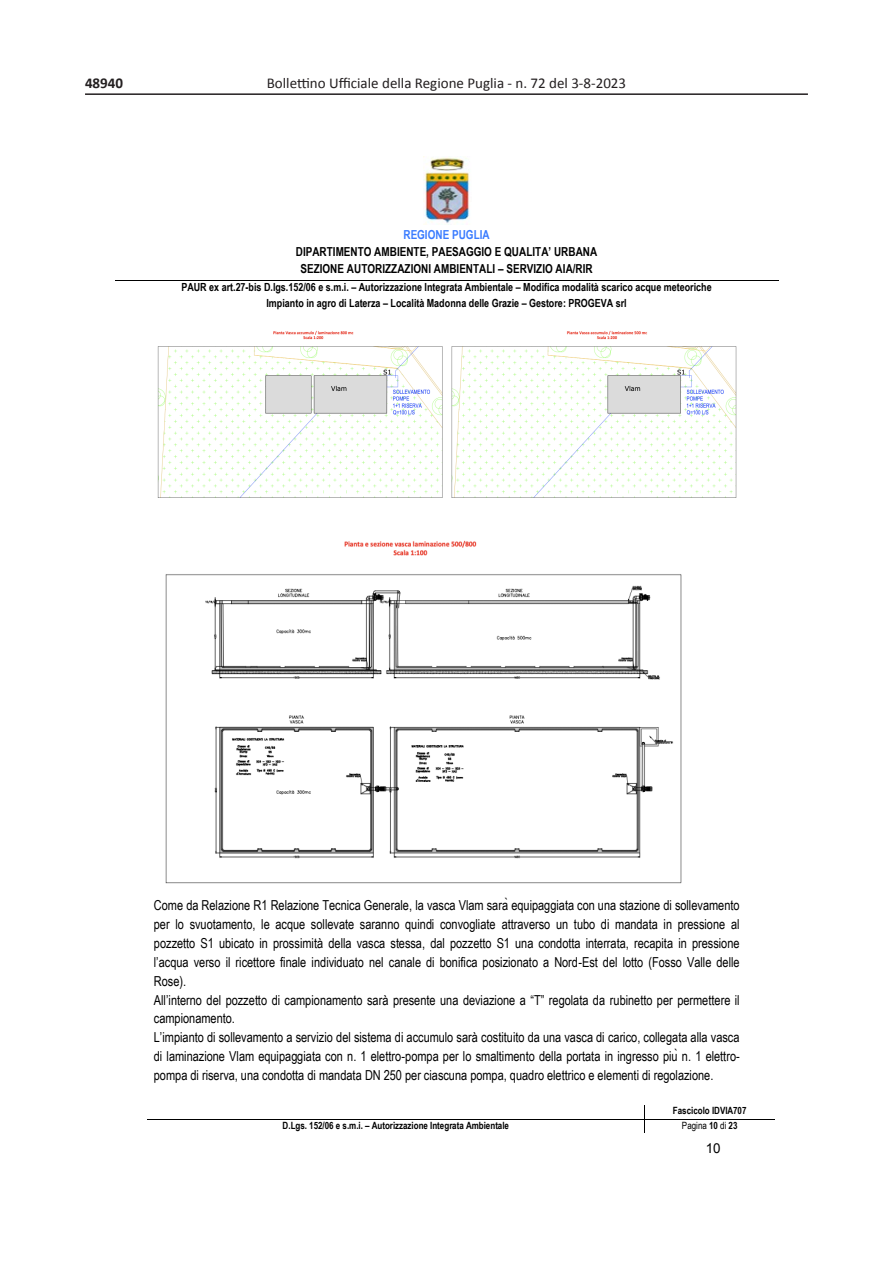
<style>
.page{position:relative;width:893px;height:1263px;background:#fff}
.page>*{position:absolute;margin:0;border:0;box-sizing:border-box;transform-origin:0 0}
.t1{font:15px "Calibri";color:#231f20}
.t2{font:700 15px "Calibri";color:#231f20}
.t3{font:13.8px/18.9px "Arial Narrow";color:#000}
.t4{font:13.65px "Arial";color:#000}
.t5{font:700 12.45px/17.2px "Arial Narrow";color:#000;text-align:center}
.t6{font:700 11.25px/15.5px "Arial Narrow";color:#000;text-align:center}
.t7{font:700 10.05px "Arial Narrow";color:#000}
.t8{font:10.05px "Arial Narrow";color:#000}
.s1{color:#3a7cff}
.s2{font-weight:700}
</style>
<div class="page">
<hr style="left:85px;top:93px;width:723px;height:2px;background:#231f20">
<hr style="left:115px;top:280px;width:664px;height:1px;background:#000">
<hr style="left:147px;top:1119px;width:497px;height:1px;background:#000">
<hr style="left:645px;top:1119px;width:130px;height:1px;background:#000">
<svg style="left:644px;top:1105px;width:1px;height:28px"></svg>
<img style="left:423px;top:157px;width:47px;height:67px">
<img style="left:157px;top:330px;width:580px;height:168px">
<img style="left:165px;top:540px;width:517px;height:344px">
<p class="t2" style="left:85px;top:72px;width:40px">48940</p>
<p class="t1" style="left:267px;top:74px;width:361px">Bollettino Ufficiale della Regione Puglia - n. 72 del 3-8-2023</p>
<p class="t5" style="left:296px;top:225px;width:303px"><span class="s1">REGIONE PUGLIA<br></span>DIPARTIMENTO AMBIENTE, PAESAGGIO E QUALITA’ URBANA<br>SEZIONE AUTORIZZAZIONI AMBIENTALI – SERVIZIO AIA/RIR</p>
<p class="t6" style="left:181px;top:279px;width:532px">PAUR ex art.27-bis D.lgs.152/06 e s.m.i. – Autorizzazione Integrata Ambientale – Modifica modalità scarico acque meteoriche<br>Impianto in agro di Laterza – Località Madonna delle Grazie – Gestore: PROGEVA srl</p>
<p class="t3" style="left:154px;top:895px;width:587px">Come da Relazione R1 Relazione Tecnica Generale, la vasca lam sara equipaggiata con una stazione di sollevamento per lo svuotamento, le acque sollevate saranno quindi convogliate attraverso un tubo di mandata in pressione al pozzetto S1 ubicato in prossimità della vasca stessa, dal pozzetto S1 una condotta interrata, recapita in pressione l’acqua verso il ricettore finale individuato nel canale di bonifica posizionato a Nord-Est del lotto (Fosso Valle delle Rose).<br>All’interno del pozzetto di campionamento sarà presente una deviazione a “T” regolata da rubinetto per permettere il campionamento.<br>L’impianto di sollevamento a servizio del sistema di accumulo sarà costituito da una vasca di carico, collegata alla vasca di laminazione Vlam equipaggiata con n. 1 elettro-pompa per lo smaltimento della portata in ingresso piu n. 1 elettro&shy;pompa di riserva, una condotta di mandata DN 250 per ciascuna pompa, quadro elettrico e elementi di regolazione.</p>
<p class="t7" style="left:673px;top:1103px;width:75px">Fascicolo IDVIA707</p>
<p class="t7" style="left:283px;top:1117px;width:228px">D.Lgs. 152/06 e s.m.i. – Autorizzazione Integrata Ambientale</p>
<p class="t8" style="left:682px;top:1118px;width:57px">Pagina <span class="s2">10</span> di <span class="s2">23</span></p>
<p class="t4" style="left:706px;top:1139px;width:16px">10</p>
</div>
